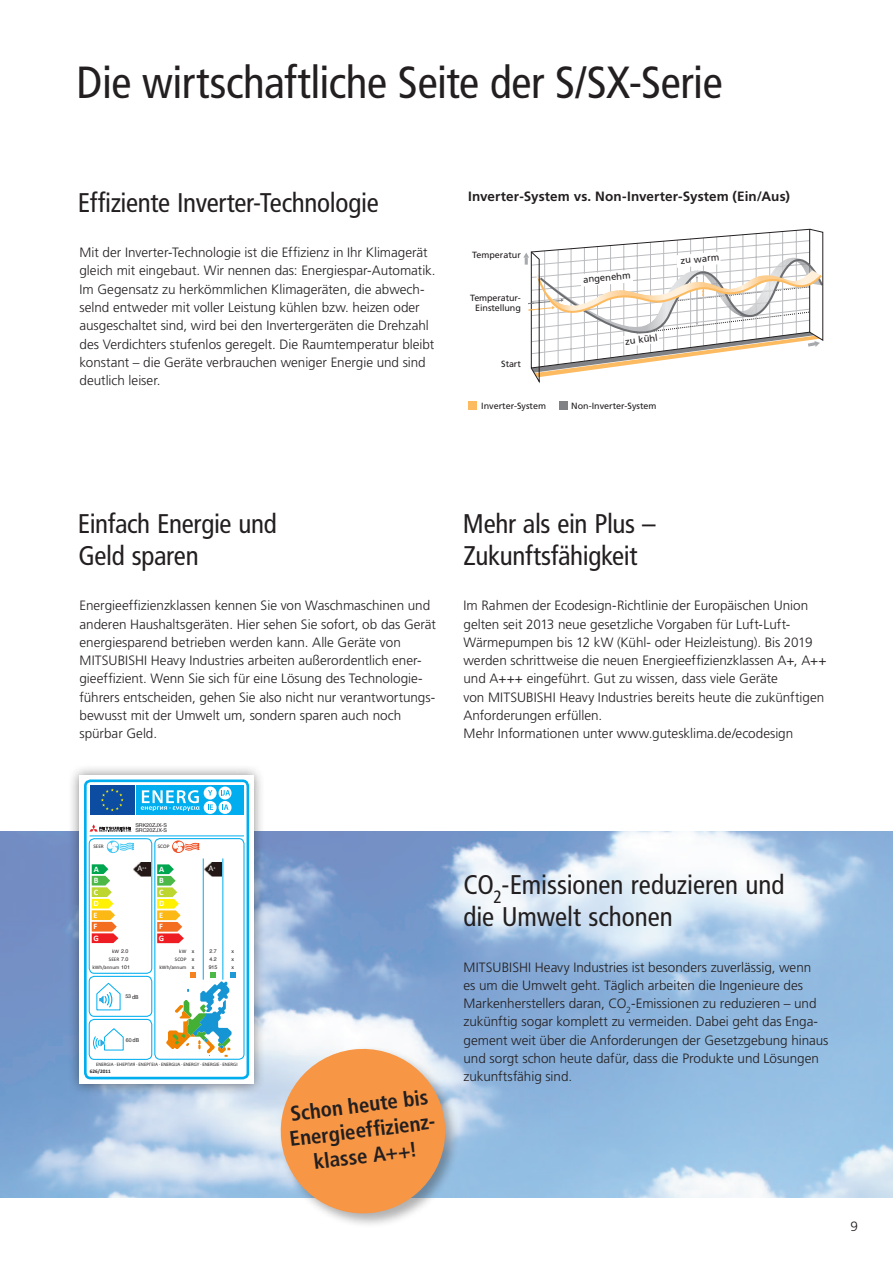
<style>
.page{position:relative;width:893px;height:1263px;background:#fff}
.page>*{position:absolute;margin:0;border:0;box-sizing:border-box;transform-origin:0 0}
.t1{font:condensed 45px "Frutiger LT Std";letter-spacing:-.01em;color:#231f20}
.t2{font:condensed 27px/32.4px "Frutiger LT Std";letter-spacing:-.01em;color:#231f20}
.t3{font:700 condensed 21px/25.2px "Frutiger LT Std";color:#231f20;text-align:center}
.t4{font:300 13.5px/18.3px "Frutiger LT Std";color:#231f20}
.t5{font:700 13.5px "Frutiger LT Std";letter-spacing:.005em;color:#231f20}
.t6{font:9.45px "Frutiger LT Std";color:#231f20}
.t7{font:9px/10.8px "Frutiger LT Std";color:#231f20;text-align:center}
.t8{font:700 8.4px/11.6px "Calibri";color:#fff}
.t9{font:7.35px "Helvetica";color:#fff}
.t10{font:6.3px "Calibri";color:#231f20}
.t11{font:5.25px/7.8px "Helvetica";color:#231f20;text-align:justify}
.t12{font:5.25px/7.9px "Calibri";color:#231f20;text-align:right}
.t13{font:700 5.25px "Calibri";color:#231f20}
.t14{font:4.8px "Myriad Pro";letter-spacing:.005em;color:#231f20}
.t15{font:3.75px "Helvetica";color:#fff}
.s1{font-family:"Calibri"}
.s2{font-family:"Helvetica"}
.s3{font-size:7.35px}
</style>
<div class="page">
<img style="left:1px;top:832px;width:892px;height:365px">
<img style="left:0;top:0;width:1px;height:1263px">
<div style="left:278px;top:1046px;width:182px;height:182px;background:#231f20;opacity:.35"></div>
<svg style="left:276px;top:1044px;width:174px;height:174px;background:#ebab75"></svg>
<div style="left:68px;top:763px;width:197px;height:332px;background:#231f20;opacity:.55"></div>
<div style="left:80px;top:775px;width:174px;height:309px;background:#fff"></div>
<hr style="left:90px;top:836px;width:154px;height:1px;background:#00aeef">
<div style="left:154px;top:838px;width:91px;height:222px;border:1px solid #00aeef;border-radius:5px"></div>
<div style="left:89px;top:838px;width:63px;height:136px;border:1px solid #00aeef;border-radius:5px"></div>
<div style="left:89px;top:1019px;width:63px;height:41px;border:1px solid #00aeef;border-radius:5px"></div>
<div style="left:89px;top:976px;width:63px;height:41px;border:1px solid #00aeef;border-radius:5px"></div>
<svg style="left:157px;top:864px;width:27px;height:79px"></svg>
<svg style="left:92px;top:864px;width:26px;height:79px"></svg>
<div style="left:84px;top:779px;width:165px;height:300px;border:3px solid #00aeef;border-radius:5px"></div>
<svg style="left:93px;top:1028px;width:30px;height:22px"></svg>
<svg style="left:96px;top:983px;width:24px;height:27px"></svg>
<div style="left:90px;top:785px;width:45px;height:30px;background:#0d4da1"></div>
<div style="left:136px;top:785px;width:107px;height:30px;background:#00aeef"></div>
<svg style="left:101px;top:788px;width:23px;height:23px"></svg>
<svg style="left:141px;top:790px;width:59px;height:21px"></svg>
<div style="left:204px;top:786px;width:13px;height:13px;background:#fff;border-radius:50%"></div>
<svg style="left:208px;top:790px;width:4px;height:5px"></svg>
<svg style="left:219px;top:786px;width:13px;height:13px"></svg>
<div style="left:204px;top:801px;width:13px;height:13px;background:#fff;border-radius:50%"></div>
<svg style="left:208px;top:804px;width:5px;height:6px"></svg>
<svg style="left:219px;top:801px;width:13px;height:13px"></svg>
<svg style="left:221px;top:790px;width:9px;height:5px"></svg>
<svg style="left:222px;top:804px;width:6px;height:6px"></svg>
<svg style="left:90px;top:824px;width:42px;height:8px"></svg>
<hr style="left:203px;top:858px;width:1px;height:122px;background:#00aeef">
<hr style="left:223px;top:858px;width:1px;height:122px;background:#00aeef">
<svg style="left:166px;top:972px;width:70px;height:85px"></svg>
<div style="left:107px;top:841px;width:12px;height:12px;border:1px solid #44c8f4;border-radius:50%"></div>
<svg style="left:107px;top:842px;width:27px;height:11px"></svg>
<div style="left:173px;top:841px;width:11px;height:11px;background:#f16e4b;border-radius:50%"></div>
<div style="left:172px;top:841px;width:12px;height:12px;border:1px solid #f05227;border-radius:50%"></div>
<svg style="left:173px;top:842px;width:26px;height:10px"></svg>
<img style="left:134px;top:862px;width:16px;height:14px">
<img style="left:205px;top:862px;width:16px;height:14px">
<svg style="left:523px;top:229px;width:301px;height:154px"></svg>
<div style="left:468px;top:401px;width:9px;height:9px;background:#fcba61"></div>
<div style="left:559px;top:401px;width:9px;height:9px;background:#808285"></div>
<h1 class="t1" style="left:77px;top:56px;width:648px">Die wirtschaftliche Seite der S/SX-Serie</h1>
<h2 class="t2" style="left:78px;top:187px;width:302px">Effiziente Inverter-Technologie</h2>
<p class="t4" style="left:80px;top:244px;width:358px">Mit der Inverter-Technologie ist die Effizienz in Ihr Klimagerät gleich mit eingebaut. Wir nennen das: Energiespar-Automatik.<br>Im Gegensatz zu herkömmlichen Klimageräten, die abwech&shy;selnd entweder mit voller Leistung kühlen bzw. heizen oder ausgeschaltet sind, wird bei den Invertergeräten die Drehzahl des Verdichters stufenlos geregelt. Die Raumtemperatur bleibt konstant – die Geräte verbrauchen weniger Energie und sind deutlich leiser.</p>
<p class="t5" style="left:468px;top:189px;width:323px">Inverter-System vs. Non-Inverter-System (Ein/Aus)</p>
<p class="t7" style="left:472px;top:249px;width:50px">Temperatur</p>
<p class="t7" style="left:470px;top:292px;width:52px">Temperatur-<br>Einstellung</p>
<p class="t7" style="left:501px;top:359px;width:21px">Start</p>
<p class="t6" style="left:583px;top:274px;width:49px;rotate:-5deg">angenehm</p>
<p class="t6" style="left:624px;top:336px;width:35px;rotate:-7deg">zu kühl</p>
<p class="t7" style="left:481px;top:401px;width:66px">Inverter-System</p>
<p class="t7" style="left:571px;top:401px;width:87px">Non-Inverter-System</p>
<p class="t6" style="left:680px;top:255px;width:40px;rotate:-5deg">zu warm</p>
<h2 class="t2" style="left:78px;top:507px;width:201px">Einfach Energie und<br>Geld sparen</h2>
<p class="t4" style="left:80px;top:597px;width:358px">Energieeffizienzklassen kennen Sie von Waschmaschinen und anderen Haushaltsgeräten. Hier sehen Sie sofort, ob das Gerät energiesparend betrieben werden kann. Alle Geräte von MITSUBISHI Heavy Industries arbeiten außerordentlich ener&shy;gieeffizient. Wenn Sie sich für eine Lösung des Technologie&shy;führers entscheiden, gehen Sie also nicht nur verantwortungs&shy;bewusst mit der Umwelt um, sondern sparen auch noch spürbar Geld.</p>
<h2 class="t2" style="left:463px;top:507px;width:194px">Mehr als ein Plus –<br>Zukunftsfähigkeit</h2>
<p class="t4" style="left:463px;top:597px;width:365px">Im Rahmen der Ecodesign-Richtlinie der Europäischen Union gelten seit 2013 neue gesetzliche Vorgaben für Luft-Luft-Wärmepumpen bis 12 kW (Kühl- oder Heizleistung). Bis 2019 werden schrittweise die neuen Energieeffizienzklassen A+, A++ und A+++ eingeführt. Gut zu wissen, dass viele Geräte<br>von MITSUBISHI Heavy Industries bereits heute die zukünftigen Anforderungen erfüllen.<br>Mehr Informationen unter www.gutesklima.de/ecodesign</p>
<p class="t11" style="left:135px;top:821px;width:33px">SRK20ZJX-S</p>
<p class="t11" style="left:135px;top:827px;width:33px">SRC20ZJX-S</p>
<p class="t12" style="left:93px;top:843px;width:12px">SEER</p>
<p class="t12" style="left:158px;top:843px;width:13px">SCOP</p>
<p class="t8" style="left:93px;top:863px;width:7px">A<br>B<br>C<br>D<br>E<br>F<br>G</p>
<p class="t11" style="left:112px;top:947px;width:18px"><span class="s1">kW</span> 2.0</p>
<p class="t12" style="left:92px;top:955px;width:39px">SEER <span class="s2">7.0 </span>kWh/annum <span class="s2">101</span></p>
<p class="t15" style="left:137px;top:865px;width:11px"><span class="s3">A</span>++</p>
<p class="t9" style="left:209px;top:863px;width:9px">A<sup>+</sup></p>
<p class="t8" style="left:159px;top:863px;width:7px">A<br>B<br>C<br>D<br>E<br>F<br>G</p>
<p class="t11" style="left:192px;top:947px;width:4px">x x x</p>
<p class="t11" style="left:209px;top:947px;width:10px;text-align:left">2.7<br>4.2<br>915</p>
<p class="t11" style="left:232px;top:947px;width:4px">x x x</p>
<p class="t12" style="left:160px;top:947px;width:28px">kW<br>SCOP kWh/annum</p>
<p class="t10" style="left:132px;top:993px;width:8px">dB</p>
<p class="t11" style="left:125px;top:993px;width:7px">53</p>
<p class="t11" style="left:126px;top:1036px;width:7px">60</p>
<p class="t10" style="left:132px;top:1036px;width:8px">dB</p>
<p class="t14" style="left:96px;top:1061px;width:143px">ENERGIA · енергия · ενεργεια · ENERGIJA · ENERGY · ENERGIE · ENERGI</p>
<p class="t13" style="left:90px;top:1068px;width:23px">626/2011</p>
<h3 class="t3" style="left:285px;top:1102px;width:152px;rotate:-7deg">Schon heute bis<br>Energieeffi zienz&shy;klasse A++!</h3>
<h2 class="t2" style="left:463px;top:869px;width:322px">CO<sub>2</sub>-Emissionen reduzieren und die Umwelt schonen</h2>
<p class="t4" style="left:463px;top:958px;width:366px">MITSUBISHI Heavy Industries ist besonders zuverlässig, wenn<br>es um die Umwelt geht. Täglich arbeiten die Ingenieure des Markenherstellers daran, CO<sub>2</sub>-Emissionen zu reduzieren – und zukünftig sogar komplett zu vermeiden. Dabei geht das Enga&shy;gement weit über die Anforderungen der Gesetzgebung hinaus und sorgt schon heute dafür, dass die Produkte und Lösungen zukunftsfähig sind.</p>
<p class="t4" style="left:850px;top:1217px;width:9px">9</p>
</div>
